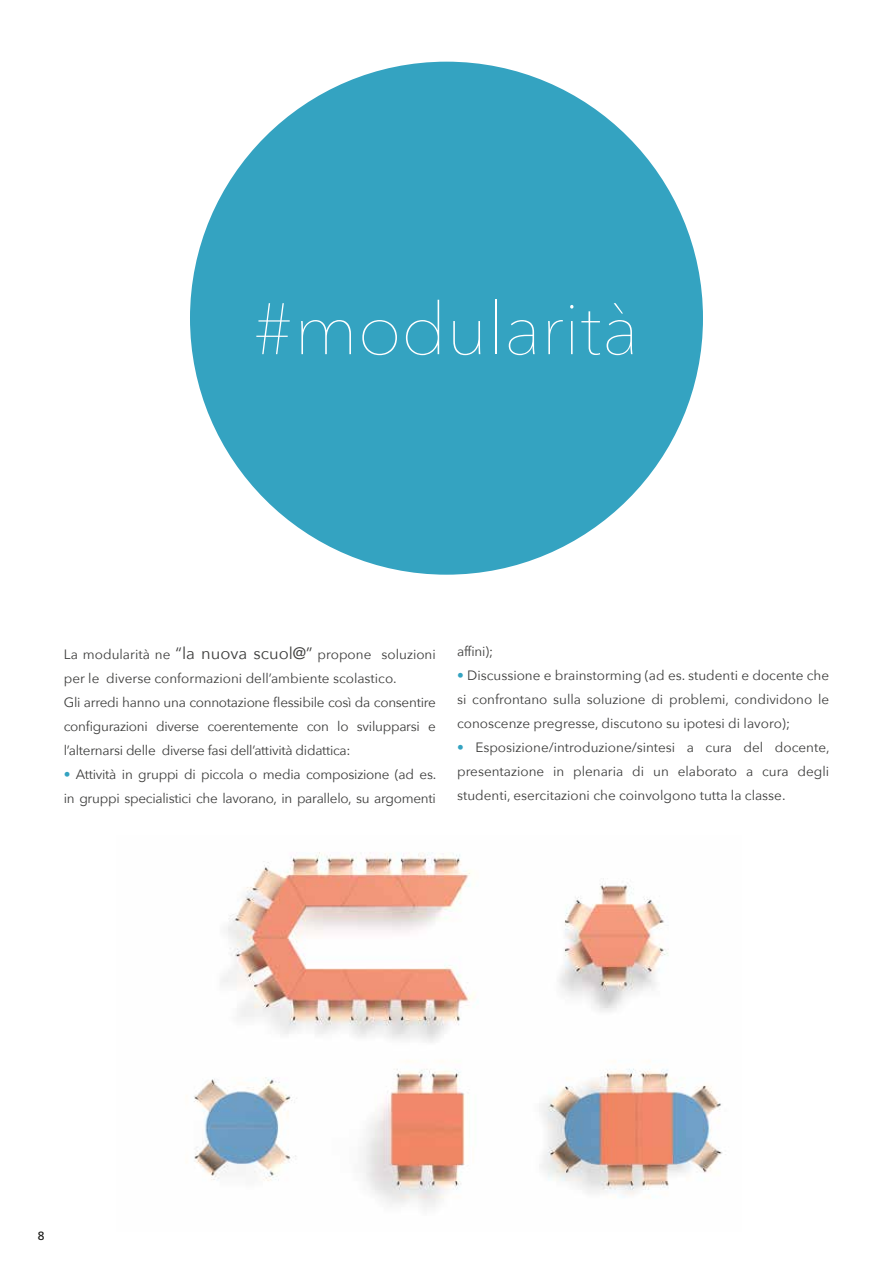
<style>
.page{position:relative;width:893px;height:1263px;background:#fff}
.page>*{position:absolute;margin:0;border:0;box-sizing:border-box;transform-origin:0 0}
.t1{font:200 72px "Avenir Next";color:#fff}
.t2{font:13.5px/24px "Avenir Next";letter-spacing:-.02em;color:#3c3c3b}
.t3{font:12px "Frutiger";color:#1d1d1b}
.s1{font-size:16.5px}
.s2{color:#34a3c1}
</style>
<div class="page">
<img style="left:194px;top:852px;width:529px;height:356px">
<div style="left:190px;top:62px;width:513px;height:513px;background:#34a3c1;border-radius:50%"></div>
<h1 class="t1" style="left:254px;top:268px;width:386px">#modularità</h1>
<p class="t2" style="left:64px;top:641px;width:374px">La modularità ne <span class="s1">“la nuova scuol@”</span> propone soluzioni per le diverse conformazioni dell’ambiente scolastico.<br>Gli arredi hanno una connotazione flessibile così da consentire configurazioni diverse coerentemente con lo svilupparsi e l’alternarsi delle diverse fasi dell’attività didattica:</p>
<p class="t2" style="left:64px;top:761px;width:374px"><span class="s2">•</span> Attività in gruppi di piccola o media composizione (ad es. in gruppi specialistici che lavorano, in parallelo, su argomenti</p>
<p class="t2" style="left:457px;top:638px;width:37px">affini);</p>
<p class="t2" style="left:457px;top:662px;width:374px;text-align:justify"><span class="s2">•</span> Discussione e brainstorming (ad es. studenti e docente che si confrontano sulla soluzione di problemi, condividono le conoscenze pregresse, discutono su ipotesi di lavoro);</p>
<p class="t2" style="left:457px;top:734px;width:374px;text-align:justify"><span class="s2">•</span> Esposizione/introduzione/sintesi a cura del docente, presentazione in plenaria di un elaborato a cura degli studenti, esercitazioni che coinvolgono tutta la classe.</p>
<p class="t3" style="left:38px;top:1229px;width:8px">8</p>
</div>
